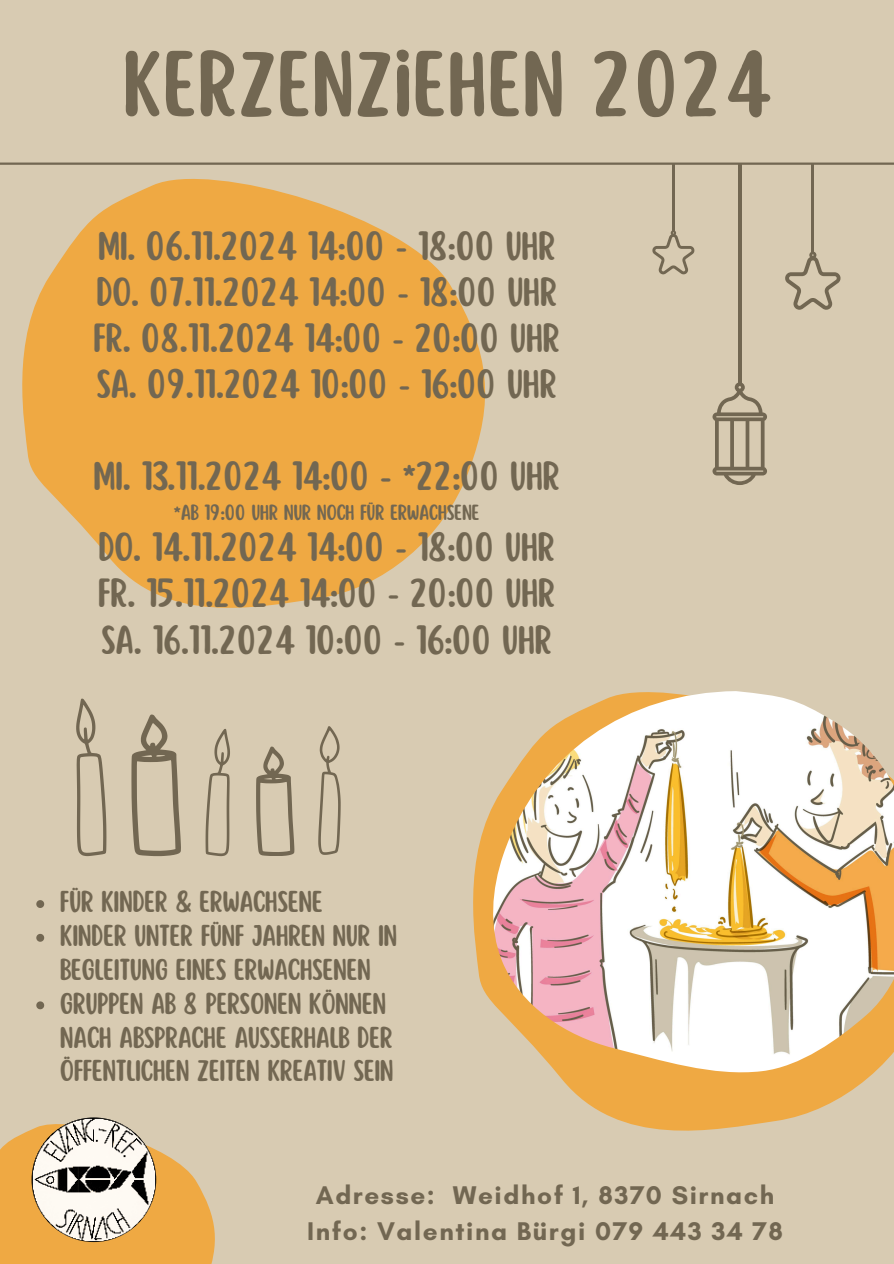
<style>
.page{position:relative;width:894px;height:1264px;background:#fff}
.page>*{position:absolute;margin:0;border:0;box-sizing:border-box;transform-origin:0 0}
.t1{font:81.9px "Scripter";color:#726752}
.t2{font:35.7px/46.2px "Scripter";letter-spacing:-.02em;color:#726752}
.t3{font:26.4px/33.8px "Scripter";letter-spacing:-.02em;color:#726752}
.t4{font:700 26.1px/36px "Glacial Indifference";letter-spacing:.06em;color:#726752;text-align:center}
.t5{font:19.2px "Scripter";letter-spacing:-.02em;color:#726752}
</style>
<div class="page">
<div style="left:0;top:0;width:893px;height:1263px;background:#d8cbb2"></div>
<svg style="left:22px;top:178px;width:464px;height:430px;fill:#efa943"></svg>
<svg style="left:473px;top:808px;width:402px;height:323px;fill:#efa943"></svg>
<svg style="left:76px;top:698px;width:30px;height:158px"></svg>
<svg style="left:205px;top:729px;width:25px;height:127px"></svg>
<svg style="left:131px;top:714px;width:50px;height:142px"></svg>
<svg style="left:256px;top:746px;width:38px;height:109px"></svg>
<svg style="left:318px;top:726px;width:22px;height:128px"></svg>
<svg style="left:712px;top:382px;width:54px;height:103px"></svg>
<svg style="left:737px;top:165px;width:4px;height:220px"></svg>
<hr style="left:811px;top:164px;width:3px;height:89px;background:#726752">
<svg style="left:785px;top:252px;width:55px;height:58px"></svg>
<hr style="left:672px;top:164px;width:2px;height:67px;background:#726752">
<svg style="left:652px;top:230px;width:42px;height:45px"></svg>
<hr style="left:0;top:162px;width:893px;height:3px;background:#726752">
<img style="left:492px;top:691px;width:401px;height:381px">
<svg style="left:0;top:1124px;width:215px;height:139px"></svg>
<svg style="left:36px;top:900px;width:8px;height:8px"></svg>
<svg style="left:36px;top:933px;width:8px;height:8px"></svg>
<svg style="left:36px;top:1001px;width:8px;height:8px"></svg>
<img style="left:32px;top:1117px;width:124px;height:124px;border-radius:50%">
<p class="t1" style="left:122px;top:43px;width:650px">KERZENZIEHEN 2024</p>
<p class="t2" style="left:93px;top:224px;width:468px">MI. 06.11.2024 14:00 - 18:00 UHR<br>DO. 07.11.2024 14:00 - 18:00 UHR<br>FR. 08.11.2024 14:00 - 20:00 UHR<br>SA. 09.11.2024 10:00 - 16:00 UHR</p>
<p class="t2" style="left:93px;top:454px;width:468px">MI. 13.11.2024 14:00 - *22:00 UHR</p>
<p class="t5" style="left:173px;top:502px;width:308px">*AB 19:00 UHR NUR NOCH FÜR ERWACHSENE</p>
<p class="t2" style="left:98px;top:525px;width:458px">DO. 14.11.2024 14:00 - 18:00 UHR</p>
<p class="t2" style="left:98px;top:571px;width:459px">FR. 15.11.2024 14:00 - 20:00 UHR</p>
<p class="t2" style="left:101px;top:618px;width:452px">SA. 16.11.2024 10:00 - 16:00 UHR</p>
<p class="t3" style="left:60px;top:886px;width:264px">FÜR KINDER &amp; ERWACHSENE</p>
<h2 class="t3" style="left:60px;top:920px;width:339px">KINDER UNTER FÜNF JAHREN NUR IN<br>BEGLEITUNG EINES ERWACHSENEN</h2>
<p class="t3" style="left:60px;top:987px;width:335px">GRUPPEN AB 8 PERSONEN KÖNNEN<br>NACH ABSPRACHE AUSSERHALB DER<br>ÖFFENTLICHEN ZEITEN KREATIV SEIN</p>
<p class="t4" style="left:307px;top:1176px;width:477px">Adresse: Weidhof 1, 8370 Sirnach<br>Info: Valentina Bürgi 079 443 34 78</p>
</div>
